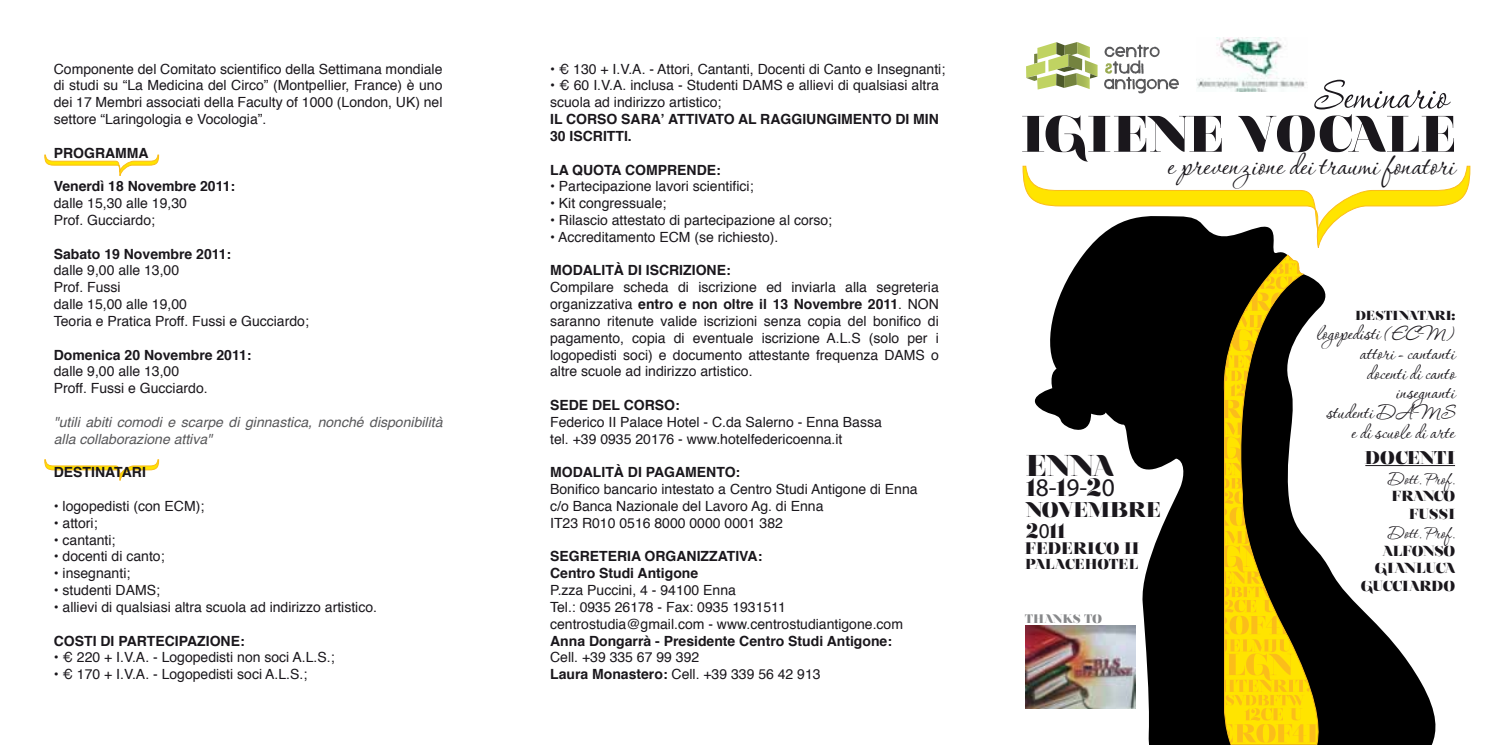
<style>
.page{position:relative;width:1489px;height:745px;background:#fff}
.page>*{position:absolute;margin:0;border:0;box-sizing:border-box;transform-origin:0 0}
.t1{font:51.27px "P22 Corinthia";color:#1a171c}
.t2{font:900 51.1px "Nouvelle Vague";letter-spacing:.035em;color:#1a171c}
.t3{font:36.05px "P22 Corinthia";color:#1a171c}
.t4{font:900 29.93px "Nouvelle Vague";color:#1a171c}
.t5{font:25.38px "Myriad Pro";color:#1a171c}
.t6{font:24.5px/19.6px "P22 Corinthia";color:#1a171c;text-align:right}
.t7{font:21.18px "P22 Corinthia";color:#1a171c}
.t8{font:900 21.18px/20.5px "Nouvelle Vague";color:#1a171c}
.t9{font:900 18.38px "Nouvelle Vague";letter-spacing:.045em;color:#1a171c}
.t10{font:900 16.62px "Nouvelle Vague";letter-spacing:.04em;color:#1a171c}
.t11{font:900 14.53px/17.3px "Nouvelle Vague";letter-spacing:.015em;color:#1a171c;text-align:right}
.t12{font:900 14.35px "Nouvelle Vague";letter-spacing:.035em;color:#1a171c}
.t13{font:14px/16.8px "Helvetica";color:#1a171c}
.t14{font:700 14px/16.8px "Helvetica";color:#1a171c}
.t15{font:italic 14px/16.8px "Helvetica";color:#58585a}
.t16{font:900 12.95px "Nouvelle Vague";letter-spacing:.015em;color:#1a171c}
.t17{font:900 12.25px "Nouvelle Vague";letter-spacing:.025em;color:#87888a}
.s1{font-weight:700}
.s2{font-family:"Nouvelle Vague";font-weight:900}
.s3{font-family:"Myriad Pro";font-weight:400}
.s4{font-size:12.08px}
</style>
<div class="page">
<svg style="left:1104px;top:44px;width:74px;height:49px"></svg>
<svg style="left:1026px;top:42px;width:71px;height:47px"></svg>
<svg style="left:1027px;top:525px;width:409px;height:219px"></svg>
<svg style="left:1220px;top:525px;width:100px;height:219px"></svg>
<svg style="left:1220px;top:531px;width:97px;height:211px"></svg>
<svg style="left:1022px;top:166px;width:448px;height:359px"></svg>
<svg style="left:44px;top:154px;width:115px;height:22px"></svg>
<svg style="left:44px;top:459px;width:115px;height:22px"></svg>
<img style="left:1196px;top:37px;width:110px;height:54px">
<img style="left:1025px;top:624px;width:110px;height:83px">
<p class="t13" style="left:54px;top:61px;width:390px;text-align:justify">Componente del Comitato scientifico della Settimana mondiale di studi su “La Medicina del Circo” (Montpellier, France) è uno dei 17 Membri associati della Faculty of 1000 (London, UK) nel settore “Laringologia e Vocologia”.</p>
<p class="t14" style="left:54px;top:144px;width:96px">PROGRAMMA</p>
<p class="t14" style="left:54px;top:178px;width:183px">Venerdì 18 Novembre 2011:</p>
<p class="t13" style="left:54px;top:195px;width:135px">dalle 15,30 alle 19,30<br>Prof. Gucciardo;</p>
<p class="t14" style="left:54px;top:245px;width:179px">Sabato 19 Novembre 2011:</p>
<p class="t13" style="left:54px;top:262px;width:256px">dalle 9,00 alle 13,00<br>Prof. Fussi<br>dalle 15,00 alle 19,00<br>Teoria e Pratica Proff. Fussi e Gucciardo;</p>
<p class="t14" style="left:54px;top:346px;width:199px">Domenica 20 Novembre 2011:</p>
<p class="t13" style="left:54px;top:363px;width:155px">dalle 9,00 alle 13,00<br>Proff. Fussi e Gucciardo.</p>
<p class="t15" style="left:54px;top:413px;width:390px">"utili abiti comodi e scarpe di ginnastica, nonché disponibilità alla collaborazione attiva"</p>
<p class="t14" style="left:54px;top:464px;width:94px">DESTINATARI</p>
<p class="t13" style="left:54px;top:497px;width:152px">• logopedisti (con ECM);</p>
<p class="t13" style="left:54px;top:514px;width:45px">• attori;</p>
<p class="t13" style="left:54px;top:531px;width:63px">• cantanti;</p>
<p class="t13" style="left:54px;top:548px;width:112px">• docenti di canto;</p>
<p class="t13" style="left:54px;top:565px;width:78px">• insegnanti;</p>
<p class="t13" style="left:54px;top:581px;width:108px">• studenti DAMS;</p>
<p class="t13" style="left:54px;top:598px;width:325px">• allievi di qualsiasi altra scuola ad indirizzo artistico.</p>
<p class="t14" style="left:54px;top:632px;width:192px">COSTI DI PARTECIPAZIONE:</p>
<p class="t13" style="left:54px;top:649px;width:282px">• € 220 + I.V.A. - Logopedisti non soci A.L.S.;</p>
<p class="t13" style="left:54px;top:665px;width:255px">• € 170 + I.V.A. - Logopedisti soci A.L.S.;</p>
<p class="t13" style="left:550px;top:61px;width:396px">• € 130 + I.V.A. - Attori, Cantanti, Docenti di Canto e Insegnanti;</p>
<p class="t13" style="left:550px;top:77px;width:390px">• € 60 I.V.A. inclusa - Studenti DAMS e allievi di qualsiasi altra scuola ad indirizzo artistico;</p>
<p class="t14" style="left:550px;top:111px;width:390px">IL CORSO SARA’ ATTIVATO AL RAGGIUNGIMENTO DI MIN<br>30 ISCRITTI.</p>
<p class="t14" style="left:550px;top:161px;width:172px">LA QUOTA COMPRENDE:</p>
<p class="t13" style="left:550px;top:178px;width:205px">• Partecipazione lavori scientifici;</p>
<p class="t13" style="left:550px;top:195px;width:118px">• Kit congressuale;</p>
<p class="t13" style="left:550px;top:212px;width:283px">• Rilascio attestato di partecipazione al corso;</p>
<p class="t13" style="left:550px;top:229px;width:230px">• Accreditamento ECM (se richiesto).</p>
<p class="t14" style="left:550px;top:262px;width:182px">MODALITÀ DI ISCRIZIONE:</p>
<p class="t13" style="left:550px;top:279px;width:390px;text-align:justify">Compilare scheda di iscrizione ed inviarla alla segreteria organizzativa <span class="s1">entro e non oltre il 13 Novembre 2011</span>. NON saranno ritenute valide iscrizioni senza copia del bonifico di pagamento, copia di eventuale iscrizione A.L.S (solo per i logopedisti soci) e documento attestante frequenza DAMS o altre scuole ad indirizzo artistico.</p>
<p class="t14" style="left:550px;top:396px;width:131px">SEDE DEL CORSO:</p>
<p class="t13" style="left:550px;top:413px;width:333px">Federico II Palace Hotel - C.da Salerno - Enna Bassa tel. +39 0935 20176 - www.hotelfedericoenna.it</p>
<p class="t14" style="left:550px;top:464px;width:192px">MODALITÀ DI PAGAMENTO:</p>
<p class="t13" style="left:550px;top:481px;width:369px">Bonifico bancario intestato a Centro Studi Antigone di Enna c/o Banca Nazionale del Lavoro Ag. di Enna<br>IT23 R010 0516 8000 0000 0001 382</p>
<p class="t14" style="left:550px;top:548px;width:214px">SEGRETERIA ORGANIZZATIVA:<br>Centro Studi Antigone</p>
<p class="t13" style="left:550px;top:581px;width:354px">P.zza Puccini, 4 - 94100 Enna<br>Tel.: 0935 26178 - Fax: 0935 1931511 centrostudia@gmail.com - www.centrostudiantigone.com</p>
<p class="t14" style="left:550px;top:632px;width:343px">Anna Dongarrà - Presidente Centro Studi Antigone:</p>
<p class="t13" style="left:550px;top:649px;width:272px">Cell. +39 335 67 99 392<br><span class="s1">Laura Monastero:</span> Cell. +39 339 56 42 913</p>
<h1 class="t1" style="left:1313px;top:69px;width:135px">Seminario</h1>
<h2 class="t2" style="left:1021px;top:107px;width:435px">IGIENE VOCALE</h2>
<h3 class="t3" style="left:1166px;top:147px;width:289px">e prevenzione dei traumi fonatori</h3>
<h3 class="t4" style="left:1026px;top:449px;width:89px">ENNA</h3>
<h3 class="t5" style="left:1026px;top:472px;width:90px"><span class="s2">1</span>8-<span class="s2">1</span>9-<span class="s2">2</span>0</h3>
<h3 class="t8" style="left:1026px;top:499px;width:135px">NOVEMBRE<br>2<span class="s3">0</span>11</h3>
<p class="t10" style="left:1025px;top:539px;width:116px">FEDERICO II</p>
<p class="t12" style="left:1025px;top:555px;width:114px">PALACEHOTEL</p>
<p class="t17" style="left:1025px;top:612px;width:78px">THANKS TO</p>
<p class="t16" style="left:1355px;top:308px;width:101px">DESTINATARI<span class="s4">:</span></p>
<h3 class="t6" style="left:1316px;top:325px;width:140px">logopedisti (ECM) attori - cantanti docenti di canto insegnanti<br>studenti DAMS e di scuole di arte</h3>
<h3 class="t9" style="left:1365px;top:447px;width:91px">DOCENTI</h3>
<h3 class="t7" style="left:1388px;top:467px;width:68px">Dott. Prof.</h3>
<p class="t11" style="left:1391px;top:487px;width:65px">FRANCO<br>FUSSI</p>
<h3 class="t7" style="left:1388px;top:522px;width:68px">Dott. Prof.</h3>
<p class="t11" style="left:1360px;top:542px;width:95px">ALFONSO<br>GIANLUCA<br>GUCCIARDO</p>
</div>
